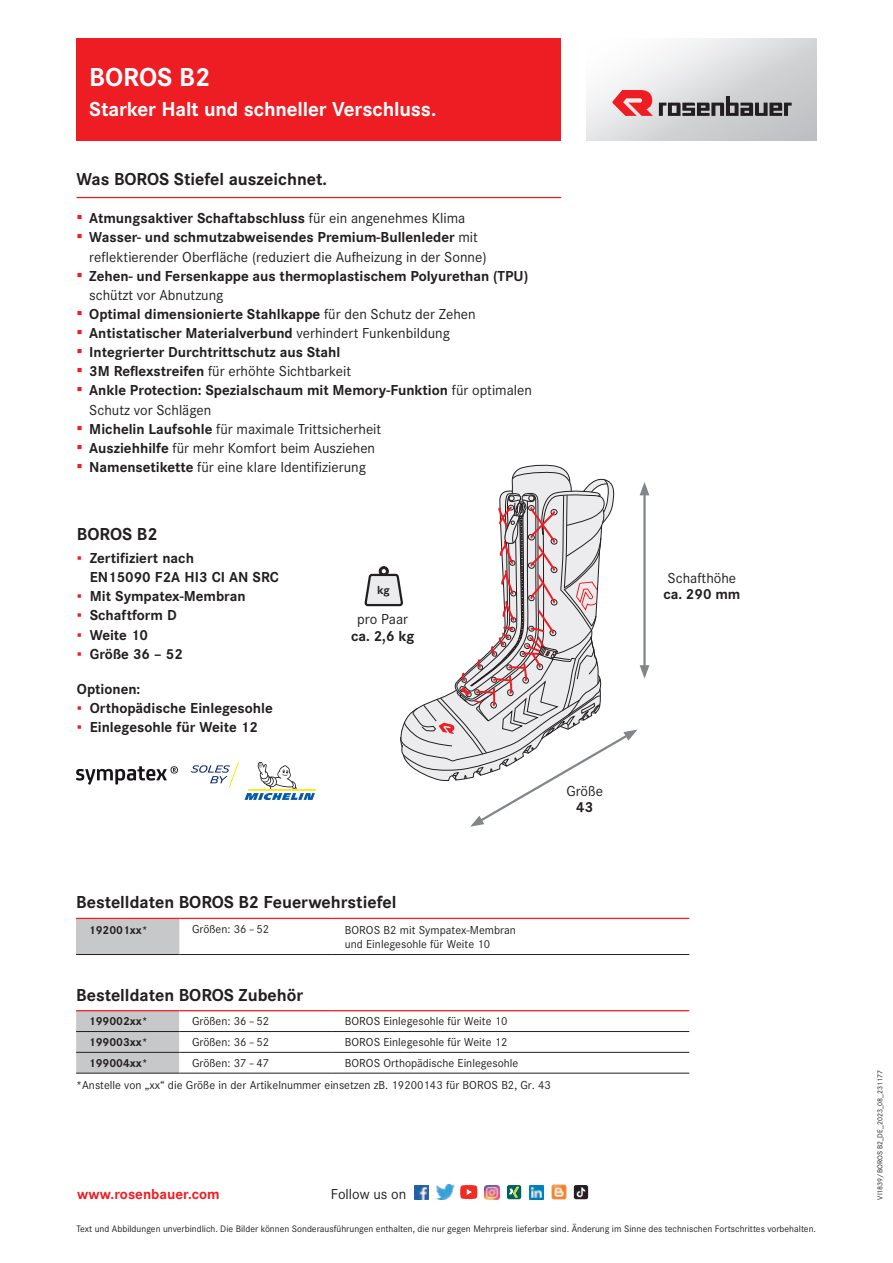
<style>
.page{position:relative;width:893px;height:1263px;background:#fff}
.page>*{position:absolute;margin:0;border:0;box-sizing:border-box;transform-origin:0 0}
.t1{font:700 27px "Corporate S";color:#fff}
.t2{font:700 21px "Corporate S";letter-spacing:-.005em;color:#fff}
.t3{font:700 18px "Corporate S";color:#231f20}
.t4{font:700 15px/19.2px "Corporate S";color:#231f20}
.t5{font:15px/19.2px "Corporate S";color:#231f20}
.t6{font:700 15px "Corporate S";color:#ee1d23}
.t7{font:12px/14.4px "Corporate S";color:#231f20}
.t8{font:700 12px "Corporate S";color:#231f20}
.t9{font:9.75px "Corporate S";color:#231f20}
.t10{font:7.5px "Corporate S";color:#231f20}
.s1{font-family:"Arial";font-weight:400;font-size:18px;color:#ee1d23}
.s2{font-weight:400}
.s3{font-family:"Arial";font-size:18px;color:#ee1d23}
.s4{font-weight:700}
.s5{font-family:"Arial";font-weight:400;color:#ee1d23}
</style>
<div class="page">
<hr style="left:77px;top:197px;width:484px;height:1px;background:#ee1d23">
<div style="left:76px;top:918px;width:103px;height:36px;background:#c7c8ca"></div>
<svg style="left:179px;top:919px;width:510px;height:35px"></svg>
<hr style="left:76px;top:918px;width:103px;height:1px;background:#ee1d23">
<hr style="left:179px;top:918px;width:153px;height:1px;background:#ee1d23">
<hr style="left:332px;top:918px;width:357px;height:1px;background:#ee1d23">
<hr style="left:76px;top:954px;width:103px;height:1px;background:#231f20">
<hr style="left:179px;top:954px;width:153px;height:1px;background:#231f20">
<hr style="left:332px;top:954px;width:357px;height:1px;background:#231f20">
<svg style="left:76px;top:1011px;width:613px;height:62px"></svg>
<hr style="left:76px;top:1010px;width:103px;height:1px;background:#ee1d23">
<hr style="left:179px;top:1010px;width:153px;height:1px;background:#ee1d23">
<hr style="left:332px;top:1010px;width:357px;height:1px;background:#ee1d23">
<hr style="left:76px;top:1073px;width:103px;height:1px;background:#231f20">
<hr style="left:179px;top:1073px;width:153px;height:1px;background:#231f20">
<hr style="left:332px;top:1073px;width:357px;height:1px;background:#231f20">
<hr style="left:76px;top:1031px;width:103px;height:1px;background:#231f20">
<hr style="left:179px;top:1031px;width:153px;height:1px;background:#231f20">
<hr style="left:332px;top:1031px;width:357px;height:1px;background:#231f20">
<hr style="left:76px;top:1052px;width:103px;height:1px;background:#231f20">
<hr style="left:179px;top:1052px;width:153px;height:1px;background:#231f20">
<hr style="left:332px;top:1052px;width:357px;height:1px;background:#231f20">
<img style="left:414px;top:1185px;width:15px;height:14px">
<img style="left:436px;top:1185px;width:18px;height:14px">
<img style="left:529px;top:1185px;width:14px;height:14px">
<img style="left:485px;top:1185px;width:14px;height:14px">
<img style="left:551px;top:1184px;width:16px;height:16px">
<svg style="left:460px;top:1185px;width:17px;height:14px"></svg>
<svg style="left:507px;top:1185px;width:14px;height:14px"></svg>
<div style="left:574px;top:1185px;width:14px;height:14px;background:#231f20;border-radius:2px"></div>
<svg style="left:576px;top:1187px;width:9px;height:10px"></svg>
<svg style="left:191px;top:761px;width:125px;height:39px"></svg>
<svg style="left:76px;top:766px;width:102px;height:19px"></svg>
<svg style="left:587px;top:38px;width:229px;height:102px"></svg>
<div style="left:77px;top:38px;width:484px;height:102px;background:#ee1d23"></div>
<svg style="left:659px;top:96px;width:133px;height:20px;background:#828183"></svg>
<svg style="left:612px;top:90px;width:41px;height:26px"></svg>
<svg style="left:364px;top:464px;width:285px;height:363px"></svg>
<h1 class="t1" style="left:89px;top:62px;width:123px">BOROS B2</h1>
<h2 class="t2" style="left:89px;top:97px;width:349px">Starker Halt und schneller Verschluss.</h2>
<p class="t3" style="left:77px;top:169px;width:252px">Was BOROS Stiefel auszeichnet.</p>
<p class="t4" style="left:77px;top:209px;width:390px"><span class="s1">▪</span> Atmungsaktiver Schaftabschluss <span class="s2">für ein angenehmes Klima</span></p>
<p class="t5" style="left:89px;top:228px;width:399px;text-indent:-13px"><span class="s3">▪</span> <span class="s4">Wasser- und schmutzabweisendes Premium-Bullenleder</span> mit reflektierender Oberfläche (reduziert die Aufheizung in der Sonne)</p>
<p class="t4" style="left:89px;top:266px;width:441px;text-indent:-13px"><span class="s1">▪</span> Zehen- und Fersenkappe aus thermoplastischem Polyurethan (TPU) <span class="s2">schützt vor Abnutzung</span></p>
<p class="t4" style="left:77px;top:305px;width:401px"><span class="s1">▪</span> Optimal dimensionierte Stahlkappe <span class="s2">für den Schutz der Zehen</span></p>
<p class="t4" style="left:77px;top:324px;width:375px"><span class="s1">▪</span> Antistatischer Materialverbund <span class="s2">verhindert Funkenbildung</span></p>
<p class="t4" style="left:77px;top:343px;width:265px"><span class="s1">▪</span> Integrierter Durchtrittschutz aus Stahl</p>
<p class="t5" style="left:77px;top:362px;width:276px"><span class="s3">▪</span> <span class="s4">3M Reflexstreifen</span> für erhöhte Sichtbarkeit</p>
<p class="t4" style="left:89px;top:381px;width:444px;text-indent:-13px"><span class="s1">▪</span> Ankle Protection: Spezialschaum mit Memory-Funktion <span class="s2">für optimalen<br>Schutz vor Schlägen</span></p>
<p class="t5" style="left:77px;top:419px;width:306px"><span class="s3">▪</span> <span class="s4">Michelin Laufsohle</span> für maximale Trittsicherheit</p>
<p class="t5" style="left:77px;top:438px;width:300px"><span class="s3">▪</span> <span class="s4">Ausziehhilfe</span> für mehr Komfort beim Ausziehen</p>
<p class="t5" style="left:77px;top:458px;width:291px"><span class="s3">▪</span> <span class="s4">Namensetikette</span> für eine klare Identifizierung</p>
<p class="t3" style="left:77px;top:523px;width:82px">BOROS B2</p>
<p class="t4" style="left:90px;top:549px;width:191px;text-indent:-13px"><span class="s5">▪</span> Zertifiziert nach<br>EN15090 F2A HI3 CI AN SRC</p>
<p class="t4" style="left:77px;top:587px;width:170px"><span class="s5">▪</span> Mit Sympatex-Membran</p>
<p class="t4" style="left:77px;top:606px;width:101px"><span class="s5">▪</span> Schaftform D</p>
<p class="t4" style="left:77px;top:625px;width:73px"><span class="s5">▪</span> Weite 10</p>
<p class="t4" style="left:77px;top:644px;width:108px"><span class="s5">▪</span> Größe 36 – 52</p>
<p class="t4" style="left:77px;top:679px;width:65px">Optionen:</p>
<p class="t4" style="left:77px;top:698px;width:197px"><span class="s5">▪</span> Orthopädische Einlegesohle</p>
<p class="t4" style="left:77px;top:718px;width:183px"><span class="s5">▪</span> Einlegesohle für Weite 12</p>
<p class="t8" style="left:377px;top:583px;width:14px">kg</p>
<p class="t5" style="left:357px;top:610px;width:52px">pro Paar</p>
<p class="t4" style="left:351px;top:626px;width:65px">ca. 2,6 kg</p>
<p class="t5" style="left:566px;top:781px;width:38px">Größe</p>
<p class="t4" style="left:576px;top:798px;width:19px">43</p>
<p class="t3" style="left:76px;top:892px;width:322px">Bestelldaten BOROS B2 Feuerwehrstiefel</p>
<p class="t8" style="left:89px;top:923px;width:61px">192001xx*</p>
<p class="t7" style="left:192px;top:922px;width:79px">Größen: 36 – 52</p>
<p class="t7" style="left:345px;top:923px;width:172px">BOROS B2 mit Sympatex-Membran und Einlegesohle für Weite 10</p>
<p class="t3" style="left:76px;top:984px;width:229px">Bestelldaten BOROS Zubehör</p>
<p class="t8" style="left:89px;top:1014px;width:61px">199002xx*</p>
<p class="t7" style="left:192px;top:1014px;width:79px">Größen: 36 – 52</p>
<p class="t7" style="left:345px;top:1014px;width:164px">BOROS Einlegesohle für Weite 10</p>
<p class="t8" style="left:89px;top:1035px;width:61px">199003xx*</p>
<p class="t7" style="left:192px;top:1035px;width:79px">Größen: 36 – 52</p>
<p class="t7" style="left:345px;top:1035px;width:164px">BOROS Einlegesohle für Weite 12</p>
<p class="t8" style="left:89px;top:1056px;width:61px">199004xx*</p>
<p class="t7" style="left:192px;top:1056px;width:79px">Größen: 37 – 47</p>
<p class="t7" style="left:76px;top:1052px;width:476px;line-height:22.4px;text-indent:269px">BOROS Orthopädische Einlegesohle *Anstelle von „xx“ die Größe in der Artikelnummer einsetzen zB. 19200143 für BOROS B2, Gr. 43</p>
<p class="t6" style="left:77px;top:1185px;width:144px">www.rosenbauer.com</p>
<p class="t5" style="left:331px;top:1185px;width:77px">Follow us on</p>
<p class="t5" style="left:667px;top:568px;width:70px">Schafthöhe</p>
<p class="t4" style="left:663px;top:585px;width:79px">ca. 290 mm</p>
<p class="t9" style="left:76px;top:1223px;width:741px">Text und Abbildungen unverbindlich. Die Bilder können Sonderausführungen enthalten, die nur gegen Mehrpreis lieferbar sind. Änderung im Sinne des technischen Fortschrittes vorbehalten.</p>
<p class="t10" style="left:876px;top:1199px;width:131px;rotate:-90deg">VI1839/BOROS B2_DE_2023_08_231177</p>
</div>
